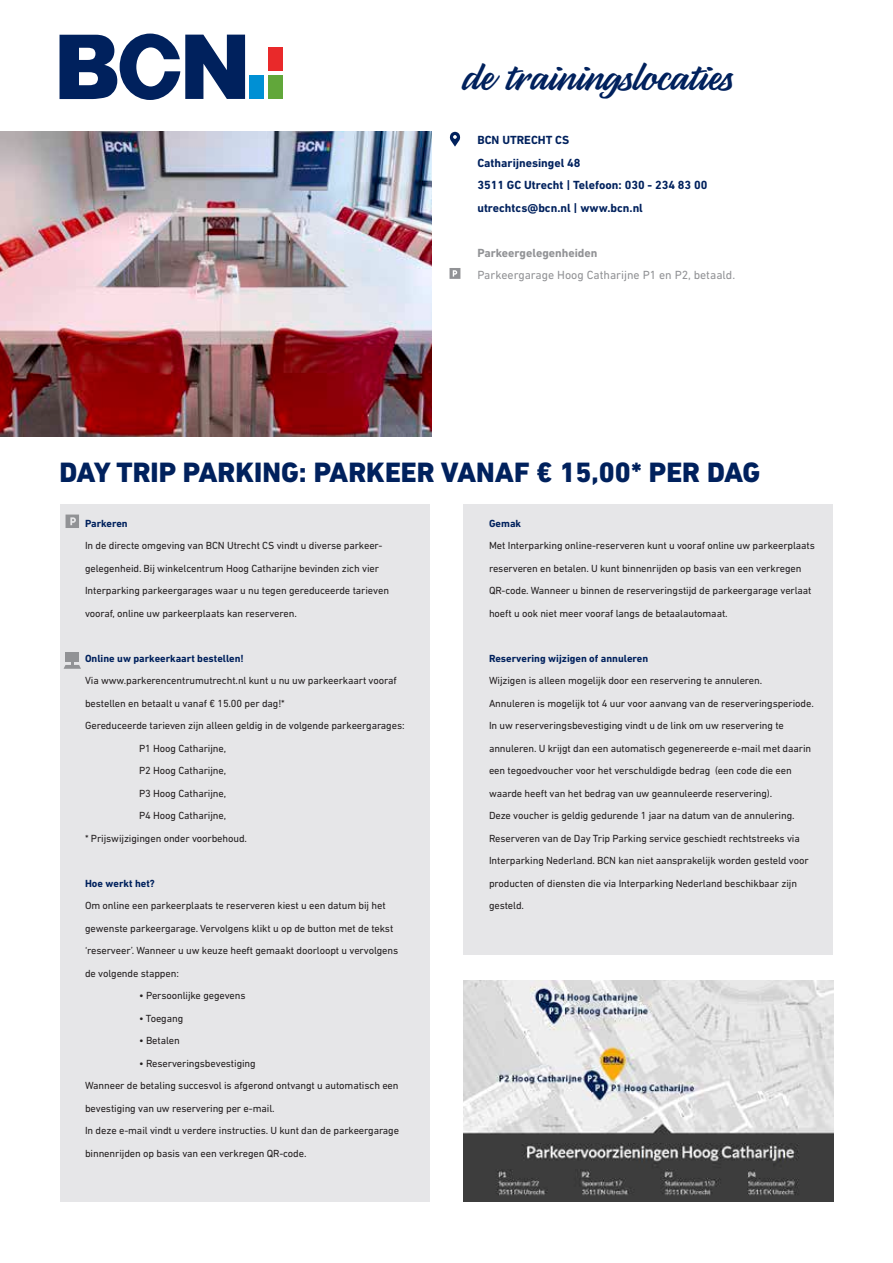
<style>
.page{position:relative;width:893px;height:1263px;background:#fff}
.page>*{position:absolute;margin:0;border:0;box-sizing:border-box;transform-origin:0 0}
.t1{font:45px "Parsley Script";color:#00215d}
.t2{font:800 28.5px "DIN Next LT Pro";color:#00215d}
.t3{font:700 12px/22.5px "DIN Next LT Pro";color:#00215d}
.t4{font:12px "DIN Next LT Pro";color:#919295}
.t5{font:700 12px "DIN Next LT Pro";color:#919295}
.t6{font:10.5px/22.5px "DIN Next LT Pro";letter-spacing:-.01em;color:#231f20}
.t7{font:700 10.5px "DIN Next LT Pro";color:#00215d}
</style>
<div class="page">
<div style="left:60px;top:504px;width:369px;height:698px;background:#e6e6e8"></div>
<div style="left:463px;top:504px;width:370px;height:450px;background:#e6e6e8"></div>
<svg style="left:449px;top:132px;width:12px;height:15px"></svg>
<img style="left:0;top:132px;width:432px;height:304px">
<div style="left:268px;top:47px;width:15px;height:24px;background:#e9292a"></div>
<div style="left:268px;top:75px;width:15px;height:24px;background:#61a73a"></div>
<div style="left:249px;top:75px;width:15px;height:24px;background:#0090d4"></div>
<svg style="left:60px;top:34px;width:185px;height:66px"></svg>
<svg style="left:450px;top:268px;width:10px;height:11px"></svg>
<img style="left:463px;top:980px;width:370px;height:222px">
<svg style="left:66px;top:514px;width:13px;height:14px"></svg>
<div style="left:65px;top:652px;width:14px;height:10px;background:#919295"></div>
<svg style="left:64px;top:662px;width:17px;height:7px"></svg>
<h1 class="t1" style="left:461px;top:54px;width:272px">de trainingslocaties</h1>
<p class="t3" style="left:477px;top:129px;width:231px">BCN UTRECHT CS<br>Catharijnesingel 48<br>3511 GC Utrecht | Telefoon: 030 - 234 83 00 utrechtcs@bcn.nl | www.bcn.nl</p>
<p class="t5" style="left:477px;top:245px;width:122px">Parkeergelegenheiden</p>
<p class="t4" style="left:477px;top:268px;width:259px">Parkeergarage Hoog Catharijne P1 en P2, betaald.</p>
<h2 class="t2" style="left:60px;top:455px;width:702px">DAY TRIP PARKING: PARKEER VANAF € 15,00* PER DAG</h2>
<p class="t7" style="left:85px;top:517px;width:44px">Parkeren</p>
<p class="t6" style="left:85px;top:534px;width:305px">In de directe omgeving van BCN Utrecht CS vindt u diverse parkeer&shy;gelegenheid. Bij winkelcentrum Hoog Catharijne bevinden zich vier Interparking parkeergarages waar u nu tegen gereduceerde tarieven vooraf, online uw parkeerplaats kan reserveren.</p>
<p class="t7" style="left:85px;top:652px;width:160px">Online uw parkeerkaart bestellen!</p>
<p class="t6" style="left:85px;top:669px;width:313px">Via www.parkerencentrumutrecht.nl kunt u nu uw parkeerkaart vooraf</p>
<p class="t6" style="left:85px;top:692px;width:201px">bestellen en betaalt u vanaf € 15.00 per dag!*</p>
<p class="t6" style="left:85px;top:714px;width:321px">Gereduceerde tarieven zijn alleen geldig in de volgende parkeergarages:</p>
<p class="t6" style="left:139px;top:737px;width:89px">P1 Hoog Catharijne,</p>
<p class="t6" style="left:139px;top:759px;width:89px">P2 Hoog Catharijne,</p>
<p class="t6" style="left:139px;top:782px;width:89px">P3 Hoog Catharijne,</p>
<p class="t6" style="left:139px;top:804px;width:89px">P4 Hoog Catharijne,</p>
<p class="t6" style="left:85px;top:827px;width:164px">* Prijswijzigingen onder voorbehoud.</p>
<p class="t7" style="left:85px;top:877px;width:71px">Hoe werkt het?</p>
<p class="t6" style="left:85px;top:894px;width:315px">Om online een parkeerplaats te reserveren kiest u een datum bij het gewenste parkeergarage. Vervolgens klikt u op de button met de tekst ‘reserveer’. Wanneer u uw keuze heeft gemaakt doorloopt u vervolgens de volgende stappen:</p>
<p class="t6" style="left:139px;top:984px;width:108px">• Persoonlijke gegevens</p>
<p class="t6" style="left:139px;top:1007px;width:46px">• Toegang</p>
<p class="t6" style="left:139px;top:1029px;width:42px">• Betalen</p>
<p class="t6" style="left:85px;top:1052px;width:316px;text-indent:54px">• Reserveringsbevestiging<br>Wanneer de betaling succesvol is afgerond ontvangt u automatisch een bevestiging van uw reservering per e-mail.<br>In deze e-mail vindt u verdere instructies. U kunt dan de parkeergarage binnenrijden op basis van een verkregen QR-code.</p>
<p class="t7" style="left:489px;top:517px;width:34px">Gemak</p>
<p class="t6" style="left:489px;top:534px;width:327px">Met Interparking online-reserveren kunt u vooraf online uw parkeerplaats reserveren en betalen. U kunt binnenrijden op basis van een verkregen QR-code. Wanneer u binnen de reserveringstijd de parkeergarage verlaat hoeft u ook niet meer vooraf langs de betaalautomaat.</p>
<p class="t7" style="left:489px;top:652px;width:161px">Reservering wijzigen of annuleren</p>
<p class="t6" style="left:489px;top:669px;width:326px">Wijzigen is alleen mogelijk door een reservering te annuleren.<br>Annuleren is mogelijk tot 4 uur voor aanvang van de reserveringsperiode.<br>In uw reserveringsbevestiging vindt u de link om uw reservering te annuleren. U krijgt dan een automatisch gegenereerde e-mail met daarin een tegoedvoucher voor het verschuldigde bedrag (een code die een waarde heeft van het bedrag van uw geannuleerde reservering).<br>Deze voucher is geldig gedurende 1 jaar na datum van de annulering.<br>Reserveren van de Day Trip Parking service geschiedt rechtstreeks via Interparking Nederland. BCN kan niet aansprakelijk worden gesteld voor producten of diensten die via Interparking Nederland beschikbaar zijn gesteld.</p>
</div>
